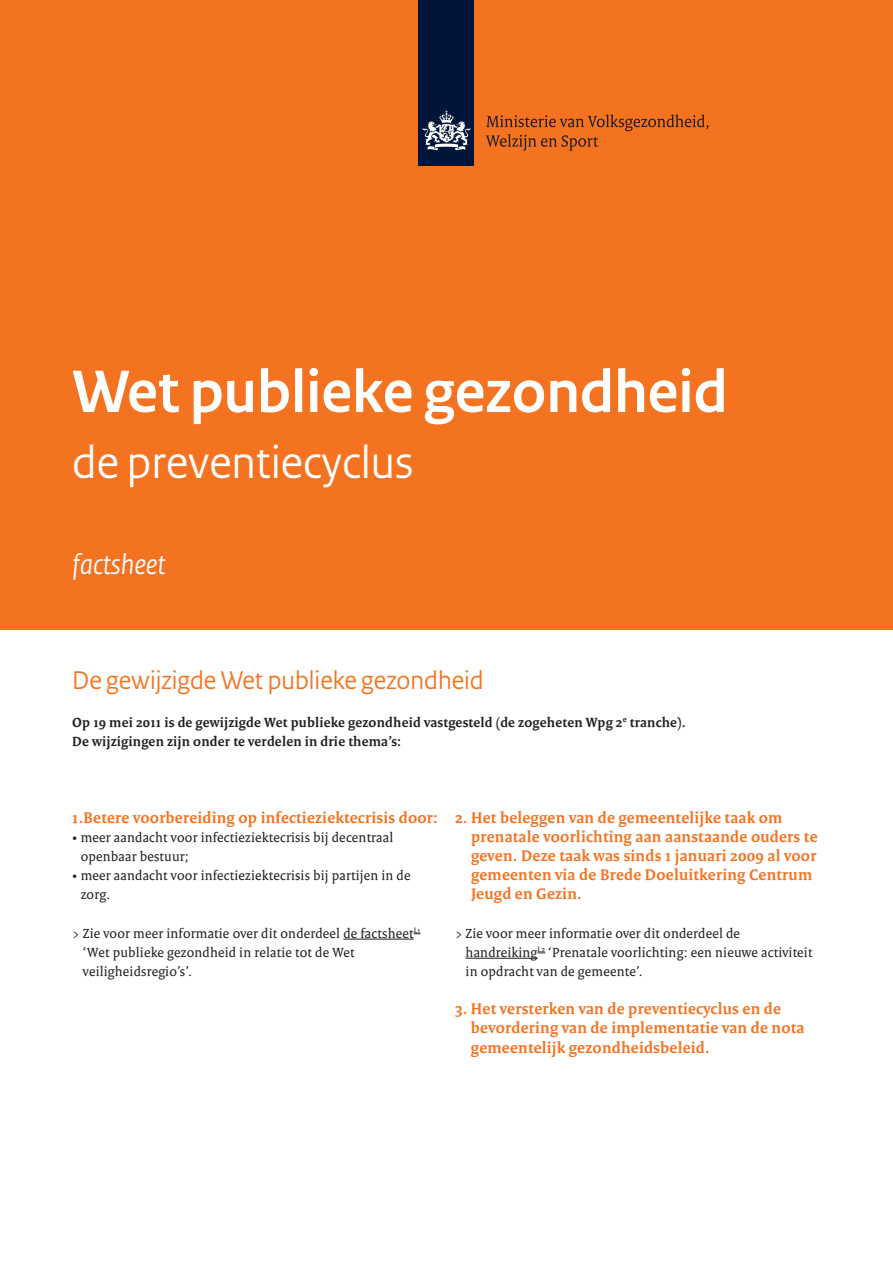
<style>
.page{position:relative;width:893px;height:1263px;background:#fff}
.page>*{position:absolute;margin:0;border:0;box-sizing:border-box;transform-origin:0 0}
.t1{font:700 63px "Rijksoverheid Sans Heading";color:#fff}
.t2{font:48px "Rijksoverheid Sans Heading";color:#fff}
.t3{font:italic 30px "Rijksoverheid Sans Heading";color:#fff}
.t4{font:27px "Rijksoverheid Sans Heading";color:#f47321}
.t5{font:700 16.5px/19.2px "Rijksoverheid Serif";letter-spacing:.015em;color:#f47321}
.t6{font:14.25px/19.2px "Rijksoverheid Serif";letter-spacing:.015em;color:#231f20}
.t7{font:700 14.25px/19.2px "Rijksoverheid Serif";letter-spacing:.015em;color:#231f20}
</style>
<div class="page">
<div style="left:0;top:0;width:893px;height:629px;background:#f47321"></div>
<hr style="left:343px;top:939px;width:71px;height:1px;background:#231f20">
<hr style="left:466px;top:958px;width:72px;height:1px;background:#231f20">
<div style="left:419px;top:0;width:55px;height:166px;background:#001537"></div>
<svg style="left:423px;top:110px;width:47px;height:41px"></svg>
<svg style="left:486px;top:115px;width:222px;height:36px"></svg>
<h1 class="t1" style="left:72px;top:356px;width:657px">Wet publieke gezondheid</h1>
<h2 class="t2" style="left:72px;top:435px;width:343px">de preventiecyclus</h2>
<h3 class="t3" style="left:72px;top:547px;width:95px">factsheet</h3>
<h3 class="t4" style="left:72px;top:664px;width:413px">De gewijzigde Wet publieke gezondheid</h3>
<p class="t7" style="left:72px;top:713px;width:615px">Op 19 mei 2011 is de gewijzigde Wet publieke gezondheid vastgesteld (de zogeheten Wpg 2<sup>e</sup> tranche).<br>De wijzigingen zijn onder te verdelen in drie thema’s:</p>
<p class="t5" style="left:72px;top:808px;width:367px">1.Betere voorbereiding op infectieziektecrisis door:</p>
<p class="t6" style="left:81px;top:828px;width:314px;text-indent:-9px">• meer aandacht voor infectieziektecrisis bij decentraal openbaar bestuur;</p>
<p class="t6" style="left:81px;top:866px;width:331px;text-indent:-9px">• meer aandacht voor infectieziektecrisis bij partijen in de zorg.</p>
<p class="t6" style="left:83px;top:923px;width:339px;text-indent:-11px">&gt; Zie voor meer informatie over dit onderdeel de factsheet<sup>L1 </sup>‘Wet publieke gezondheid in relatie tot de Wet veiligheidsregio’s’.</p>
<p class="t5" style="left:471px;top:808px;width:348px;text-indent:-16px">2. Het beleggen van de gemeentelijke taak om prenatale voorlichting aan aanstaande ouders te geven. Deze taak was sinds 1 januari 2009 al voor gemeenten via de Brede Doeluitkering Centrum Jeugd en Gezin.</p>
<p class="t6" style="left:466px;top:923px;width:348px;text-indent:-11px">&gt; Zie voor meer informatie over dit onderdeel de handreiking<sup>L2</sup> ‘Prenatale voorlichting: een nieuwe activiteit in opdracht van de gemeente’.</p>
<p class="t5" style="left:471px;top:999px;width:335px;text-indent:-16px">3. Het versterken van de preventiecyclus en de bevordering van de implementatie van de nota gemeentelijk gezondheidsbeleid.</p>
</div>
